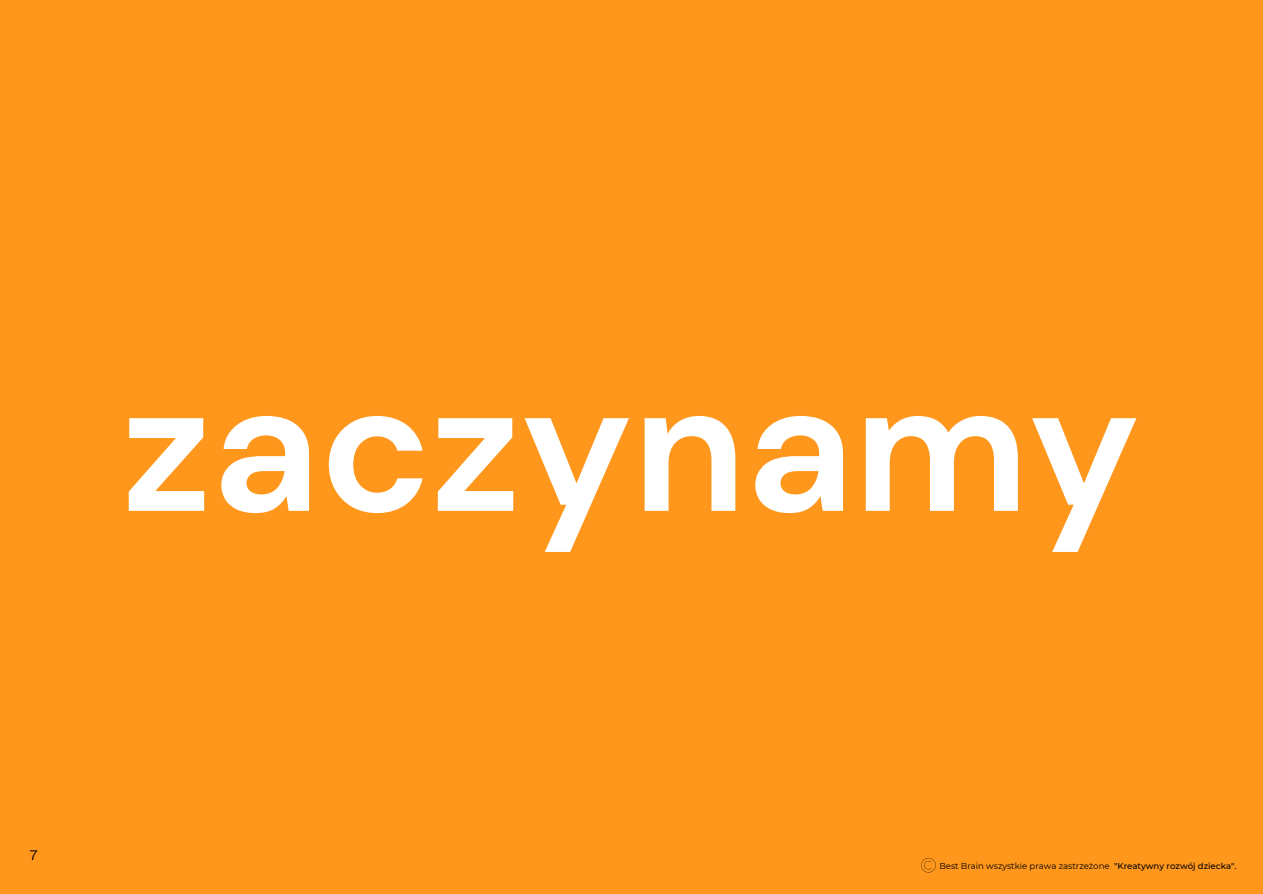
<style>
.page{position:relative;width:1263px;height:894px;background:#fff}
.page>*{position:absolute;margin:0;border:0;box-sizing:border-box;transform-origin:0 0}
.t1{font:700 186.6px "DM Sans";color:#fff}
.t2{font:14.4px "Telegraf";color:#000}
.t3{font:8.55px "Montserrat";color:#000}
.s1{font-weight:500}
</style>
<div class="page">
<div style="left:0;top:0;width:1263px;height:893px;background:#fe971c"></div>
<svg style="left:921px;top:858px;width:15px;height:14px"></svg>
<h1 class="t1" style="left:123px;top:325px;width:1019px">zaczynamy</h1>
<h2 class="t2" style="left:30px;top:848px;width:9px">7</h2>
<p class="t3" style="left:939px;top:860px;width:299px">Best Brain wszystkie prawa zastrzeżone <span class="s1">"Kreatywny rozwój dziecka".</span></p>
</div>
